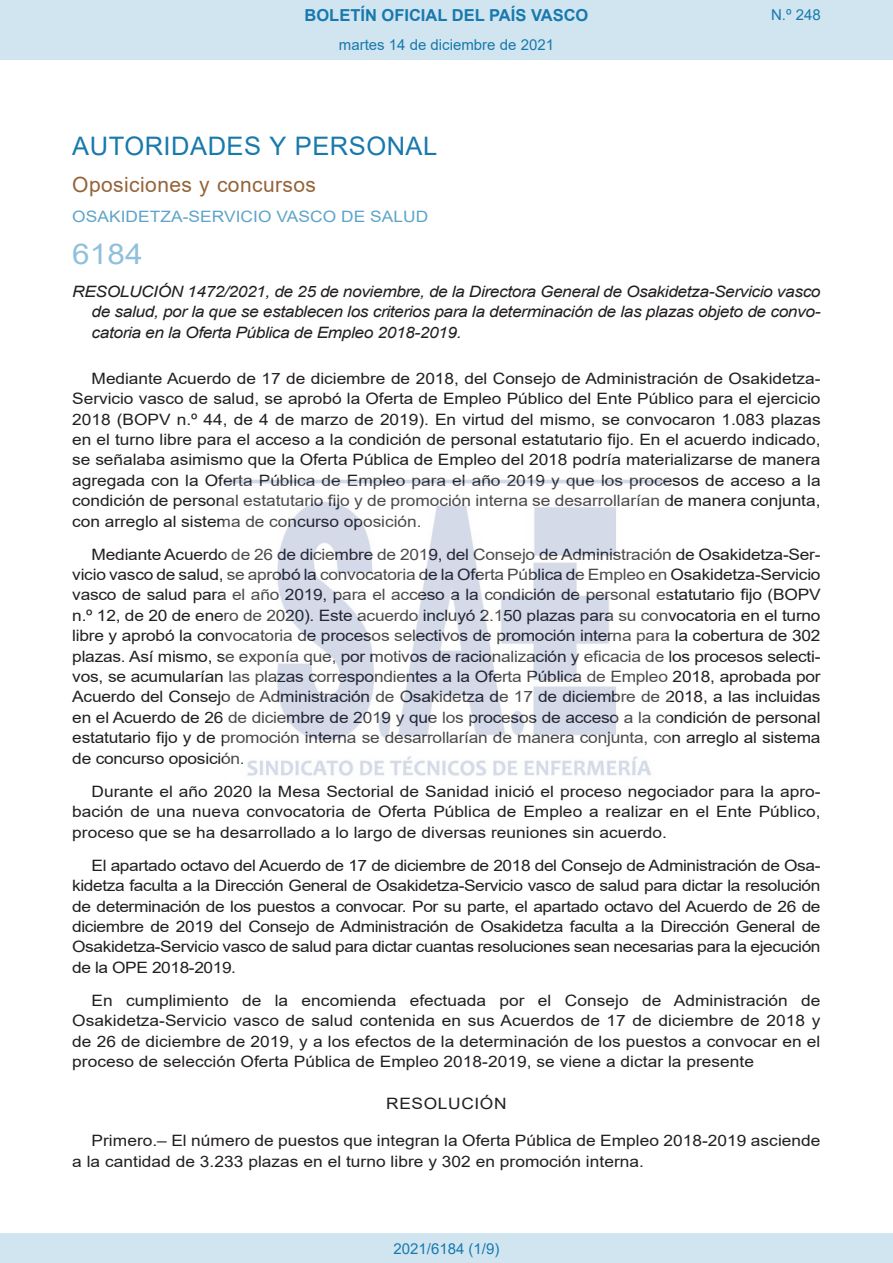
<style>
.page{position:relative;width:893px;height:1263px;background:#fff}
.page>*{position:absolute;margin:0;border:0;box-sizing:border-box;transform-origin:0 0}
.BOPVOrden{font:28.5px "Arial";color:#90c0db;scale:1.11 1}
.BOPVSeccion{font:25.5px "Arial";letter-spacing:.02em;color:#1879ad}
.BOPVSubseccion{font:21px "Arial";letter-spacing:.02em;color:#956338}
.t1{font:700 16.5px "Arial";color:#1879ad}
.BOPVDetalle{font:15.6px/20.4px "Arial";color:#231f20;text-align:justify;scale:1.11 1}
.BOPVTitulo{font:italic 15.6px/20.4px "Arial";letter-spacing:-.025em;color:#231f20;text-align:justify;scale:1.11 1}
.BOPVOrganismo{font:15.6px "Arial";letter-spacing:.005em;color:#5ea4ca;scale:1.11 1}
.BOPVClave{font:15.6px "Arial";letter-spacing:.035em;color:#231f20;scale:1.11 1}
.Paginacion_Centro{font:15px "Arial";color:#1879ad}
</style>
<div class="page">
<div style="left:0;top:0;width:893px;height:60px;background:#d0e5f0"></div>
<div style="left:0;top:1233px;width:893px;height:30px;background:#d0e5f0"></div>
<img style="left:223px;top:479px;width:447px;height:297px">
<p class="t1" style="left:305px;top:3px;width:285px">BOLETÍN OFICIAL DEL PAÍS VASCO</p>
<p class="Paginacion_Centro" style="left:339px;top:35px;width:217px">martes 14 de diciembre de 2021</p>
<p class="Paginacion_Centro" style="left:771px;top:5px;width:51px">N.º 248</p>
<p class="BOPVSeccion" style="left:72px;top:128px;width:367px">AUTORIDADES Y PERSONAL</p>
<p class="BOPVSubseccion" style="left:72px;top:170px;width:245px">Oposiciones y concursos</p>
<p class="BOPVOrganismo" style="left:72px;top:205px;width:322px">OSAKIDETZA-SERVICIO VASCO DE SALUD</p>
<p class="BOPVOrden" style="left:72px;top:234px;width:65px">6184</p>
<p class="BOPVTitulo" style="left:92px;top:282px;width:658px;text-indent:-19px">RESOLUCIÓN 1472/2021, de 25 de noviembre, de la Directora General de Osakidetza-Servicio vasco de salud, por la que se establecen los criterios para la determinación de las plazas objeto de convo&shy;catoria en la Oferta Pública de Empleo 2018-2019.</p>
<p class="BOPVDetalle" style="left:72px;top:368px;width:676px;text-indent:19px">Mediante Acuerdo de 17 de diciembre de 2018, del Consejo de Administración de Osakidetza-Servicio vasco de salud, se aprobó la Oferta de Empleo Público del Ente Público para el ejercicio 2018 (BOPV n.º 44, de 4 de marzo de 2019). En virtud del mismo, se convocaron 1.083 plazas en el turno libre para el acceso a la condición de personal estatutario fijo. En el acuerdo indicado, se señalaba asimismo que la Oferta Pública de Empleo del 2018 podría materializarse de manera agregada con la Oferta Pública de Empleo para el año 2019 y que los procesos de acceso a la condición de personal estatutario fijo y de promoción interna se desarrollarían de manera conjunta, con arreglo al sistema de concurso oposición.</p>
<p class="BOPVDetalle" style="left:72px;top:544px;width:676px;text-indent:19px">Mediante Acuerdo de 26 de diciembre de 2019, del Consejo de Administración de Osakidetza-Ser&shy;vicio vasco de salud, se aprobó la convocatoria de la Oferta Pública de Empleo en Osakidetza-Servicio vasco de salud para el año 2019, para el acceso a la condición de personal estatutario fijo (BOPV n.º 12, de 20 de enero de 2020). Este acuerdo incluyó 2.150 plazas para su convocatoria en el turno libre y aprobó la convocatoria de procesos selectivos de promoción interna para la cobertura de 302 plazas. Así mismo, se exponía que, por motivos de racionalización y eficacia de los procesos selecti&shy;vos, se acumularían las plazas correspondientes a la Oferta Pública de Empleo 2018, aprobada por Acuerdo del Consejo de Administración de Osakidetza de 17 de diciembre de 2018, a las incluidas en el Acuerdo de 26 de diciembre de 2019 y que los procesos de acceso a la condición de personal estatutario fijo y de promoción interna se desarrollarían de manera conjunta, con arreglo al sistema de concurso oposición.</p>
<p class="BOPVDetalle" style="left:72px;top:781px;width:676px;text-indent:19px">Durante el año 2020 la Mesa Sectorial de Sanidad inició el proceso negociador para la apro&shy;bación de una nueva convocatoria de Oferta Pública de Empleo a realizar en el Ente Público, proceso que se ha desarrollado a lo largo de diversas reuniones sin acuerdo.</p>
<p class="BOPVDetalle" style="left:72px;top:855px;width:676px;text-indent:19px">El apartado octavo del Acuerdo de 17 de diciembre de 2018 del Consejo de Administración de Osa&shy;kidetza faculta a la Dirección General de Osakidetza-Servicio vasco de salud para dictar la resolución de determinación de los puestos a convocar. Por su parte, el apartado octavo del Acuerdo de 26 de diciembre de 2019 del Consejo de Administración de Osakidetza faculta a la Dirección General de Osakidetza-Servicio vasco de salud para dictar cuantas resoluciones sean necesarias para la ejecución de la OPE 2018-2019.</p>
<p class="BOPVDetalle" style="left:72px;top:990px;width:676px;text-indent:19px">En cumplimiento de la encomienda efectuada por el Consejo de Administración de Osakidetza-Servicio vasco de salud contenida en sus Acuerdos de 17 de diciembre de 2018 y de 26 de diciembre de 2019, y a los efectos de la determinación de los puestos a convocar en el proceso de selección Oferta Pública de Empleo 2018-2019, se viene a dictar la presente</p>
<p class="BOPVClave" style="left:386px;top:1092px;width:110px">RESOLUCIÓN</p>
<p class="BOPVDetalle" style="left:72px;top:1130px;width:676px;line-height:21px;text-indent:19px">Primero.– El número de puestos que integran la Oferta Pública de Empleo 2018-2019 asciende a la cantidad de 3.233 plazas en el turno libre y 302 en promoción interna.</p>
<p class="Paginacion_Centro" style="left:393px;top:1238px;width:107px">2021/6184 (1/9)</p>
</div>
